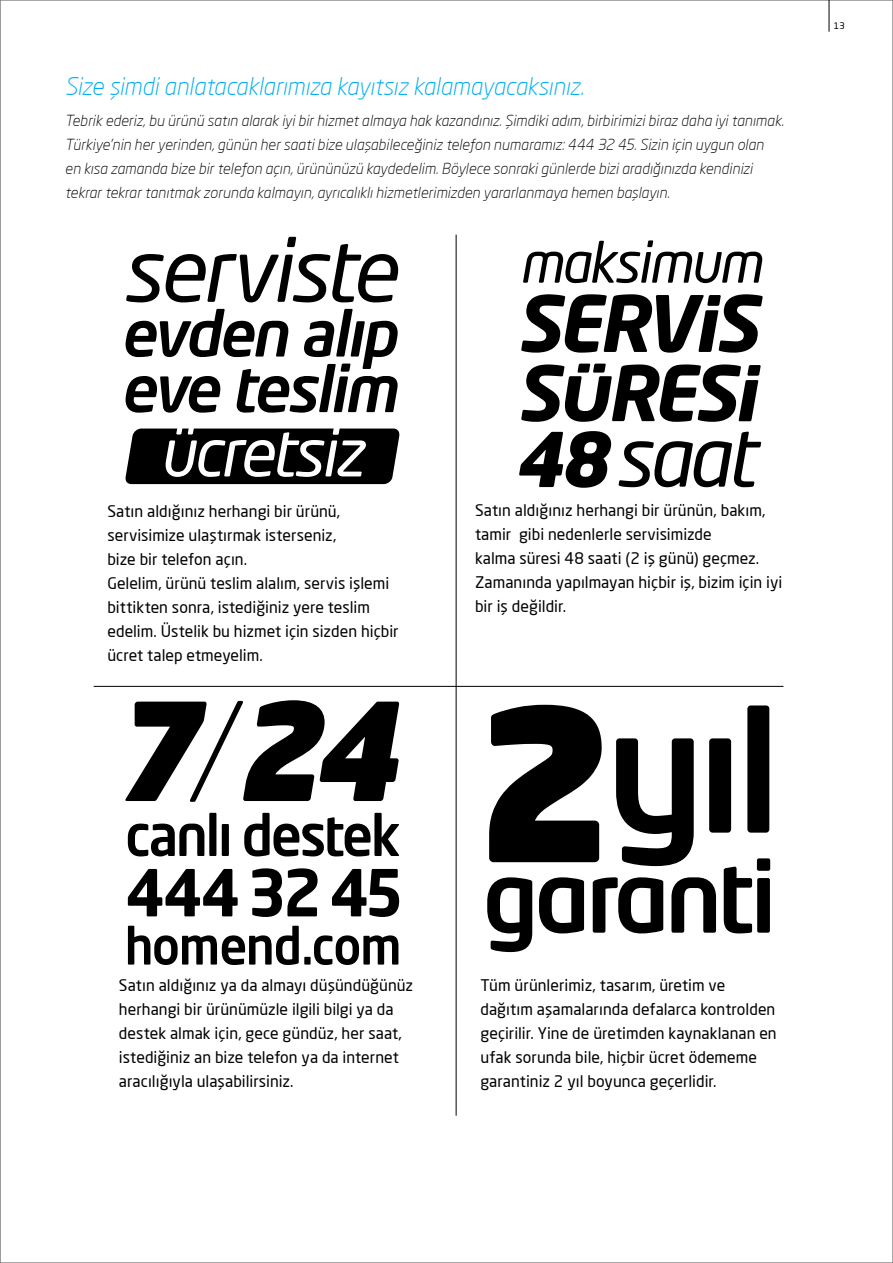
<style>
.page{position:relative;width:893px;height:1263px;background:#fff}
.page>*{position:absolute;margin:0;border:0;box-sizing:border-box;transform-origin:0 0}
.t1{font:italic 300 24px "Neo Sans Pro";letter-spacing:-.015em;color:#00aeef}
.t2{font:15.75px/24px "Neo Sans Pro";color:#000}
.t3{font:italic 300 15px/24px "Neo Sans Pro";letter-spacing:.005em;color:#000}
.t4{font:9px "Neo Sans Pro";color:#000}
</style>
<div class="page">
<hr style="left:829px;top:0;width:1px;height:32px;background:#000">
<hr style="left:94px;top:686px;width:689px;height:1px;background:#000">
<hr style="left:456px;top:235px;width:1px;height:881px;background:#000">
<svg style="left:126px;top:237px;width:272px;height:65px"></svg>
<svg style="left:126px;top:309px;width:272px;height:104px"></svg>
<svg style="left:126px;top:428px;width:273px;height:56px"></svg>
<svg style="left:521px;top:294px;width:242px;height:59px"></svg>
<svg style="left:521px;top:364px;width:240px;height:58px"></svg>
<svg style="left:519px;top:431px;width:92px;height:57px"></svg>
<svg style="left:619px;top:431px;width:142px;height:56px"></svg>
<svg style="left:523px;top:240px;width:239px;height:43px"></svg>
<svg style="left:125px;top:700px;width:274px;height:102px"></svg>
<svg style="left:128px;top:823px;width:76px;height:33px"></svg>
<div style="left:209px;top:813px;width:7px;height:43px;background:#000"></div>
<div style="left:222px;top:824px;width:7px;height:32px;background:#000"></div>
<svg style="left:244px;top:813px;width:155px;height:43px"></svg>
<svg style="left:128px;top:869px;width:110px;height:47px"></svg>
<svg style="left:252px;top:868px;width:66px;height:49px"></svg>
<svg style="left:332px;top:869px;width:67px;height:48px"></svg>
<svg style="left:128px;top:926px;width:171px;height:39px"></svg>
<div style="left:304px;top:957px;width:7px;height:7px;background:#000"></div>
<svg style="left:314px;top:935px;width:84px;height:30px"></svg>
<svg style="left:489px;top:705px;width:113px;height:157px"></svg>
<svg style="left:616px;top:738px;width:78px;height:128px"></svg>
<div style="left:709px;top:738px;width:22px;height:95px;background:#000;border-radius:3px"></div>
<div style="left:747px;top:705px;width:22px;height:128px;background:#000;border-radius:3px"></div>
<svg style="left:487px;top:877px;width:45px;height:75px"></svg>
<svg style="left:539px;top:877px;width:45px;height:56px"></svg>
<svg style="left:593px;top:877px;width:70px;height:56px"></svg>
<svg style="left:671px;top:877px;width:45px;height:56px"></svg>
<svg style="left:724px;top:858px;width:46px;height:75px"></svg>
<h1 class="t1" style="left:65px;top:72px;width:521px">Size şimdi anlatacaklarımıza kayıtsız kalamayacaksınız.</h1>
<p class="t3" style="left:65px;top:108px;width:720px">Tebrik ederiz, bu ürünü satın alarak iyi bir hizmet almaya hak kazandınız. Şimdiki adım, birbirimizi biraz daha iyi tanımak.<br>Türkiye’nin her yerinden, günün her saati bize ulaşabileceğiniz telefon numaramız: 444 32 45. Sizin için uygun olan<br>en kısa zamanda bize bir telefon açın, ürününüzü kaydedelim. Böylece sonraki günlerde bizi aradığınızda kendinizi tekrar tekrar tanıtmak zorunda kalmayın, ayrıcalıklı hizmetlerimizden yararlanmaya hemen başlayın.</p>
<p class="t4" style="left:834px;top:20px;width:12px">13</p>
<p class="t2" style="left:107px;top:498px;width:293px">Satın aldığınız herhangi bir ürünü, servisimize ulaştırmak isterseniz,<br>bize bir telefon açın.<br>Gelelim, ürünü teslim alalım, servis işlemi bittikten sonra, istediğiniz yere teslim edelim. Üstelik bu hizmet için sizden hiçbir ücret talep etmeyelim.</p>
<p class="t2" style="left:475px;top:498px;width:309px">Satın aldığınız herhangi bir ürünün, bakım, tamir gibi nedenlerle servisimizde<br>kalma süresi 48 saati (2 iş günü) geçmez.<br>Zamanında yapılmayan hiçbir iş, bizim için iyi bir iş değildir.</p>
<p class="t2" style="left:119px;top:972px;width:296px">Satın aldığınız ya da almayı düşündüğünüz herhangi bir ürünümüzle ilgili bilgi ya da destek almak için, gece gündüz, her saat, istediğiniz an bize telefon ya da internet aracılığıyla ulaşabilirsiniz.</p>
<p class="t2" style="left:480px;top:973px;width:298px">Tüm ürünlerimiz, tasarım, üretim ve dağıtım aşamalarında defalarca kontrolden geçirilir. Yine de üretimden kaynaklanan en ufak sorunda bile, hiçbir ücret ödememe garantiniz 2 yıl boyunca geçerlidir.</p>
</div>
